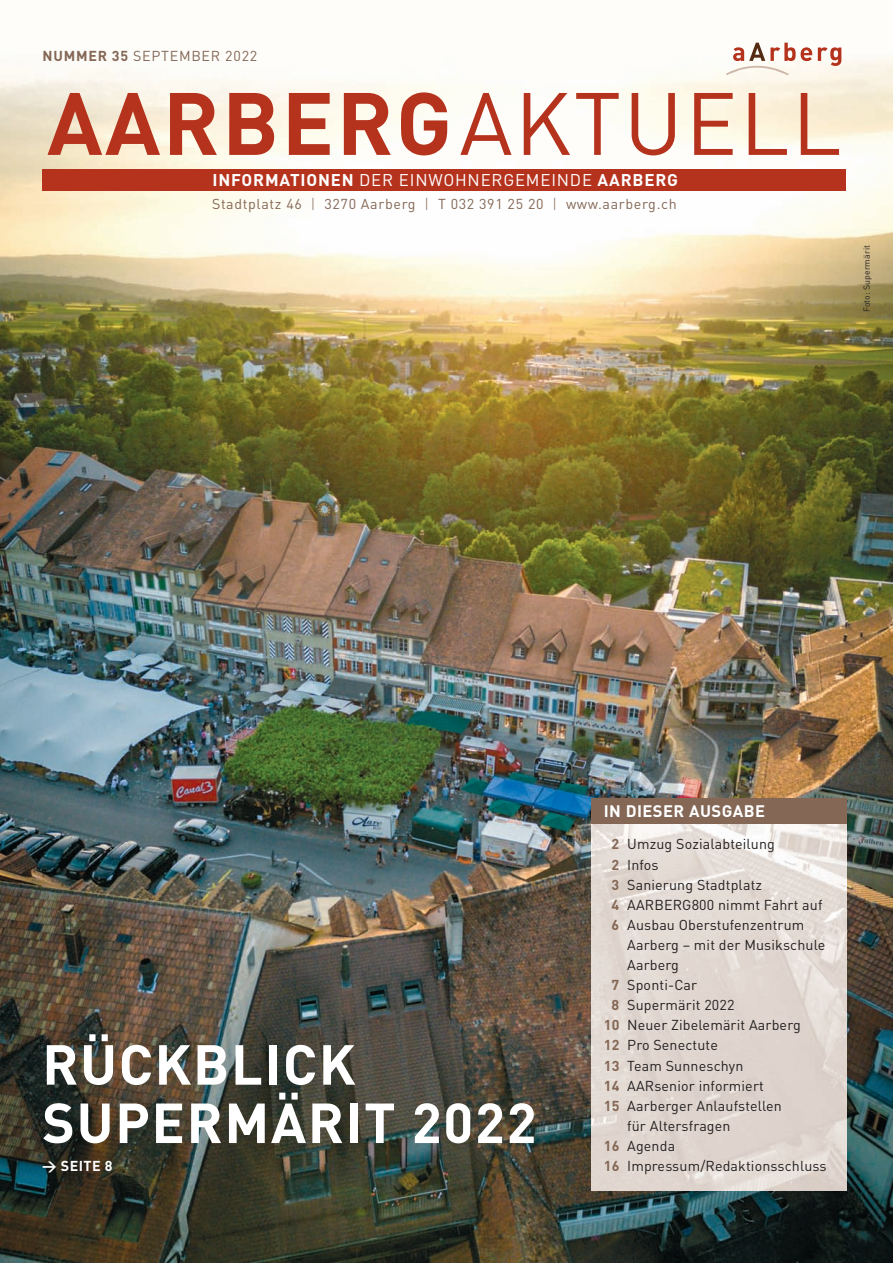
<style>
.page{position:relative;width:893px;height:1263px;background:#fff}
.page>*{position:absolute;margin:0;border:0;box-sizing:border-box;transform-origin:0 0}
.t1{font:700 87px "DIN";letter-spacing:.025em;color:#b5331d}
.t2{font:700 55.5px/58.3px "DIN";letter-spacing:.025em;color:#fff}
.t3{font:700 16.8px "DIN";letter-spacing:.05em;color:#fff}
.t4{font:700 16.5px "DIN";letter-spacing:.025em;color:#fff}
.t5{font:14.25px/20.1px "DIN";letter-spacing:.01em;color:#231f20}
.t6{font:14.25px "DIN";letter-spacing:.045em;color:#846755}
.t7{font:700 14.25px "DIN";letter-spacing:.025em;color:#fff}
.t8{font:8.7px "DIN";letter-spacing:.01em;color:#231f20}
.s1{font-weight:700}
.s2{font-weight:400}
.s3{font-weight:300}
.s4{font-weight:700;color:#846755}
</style>
<div class="page">
<img style="left:0;top:42px;width:893px;height:1221px">
<img style="left:591px;top:824px;width:255px;height:367px">
<div style="left:591px;top:799px;width:255px;height:25px;background:#846755"></div>
<svg style="left:818px;top:47px;width:23px;height:19px"></svg>
<svg style="left:726px;top:43px;width:86px;height:33px"></svg>
<div style="left:43px;top:169px;width:803px;height:22px;background:#b5331d"></div>
<p class="t6" style="left:43px;top:48px;width:216px"><span class="s1">NUMMER 35</span> SEPTEMBER 2022</p>
<h1 class="t1" style="left:47px;top:74px;width:796px">AARBERG<span class="s2">AKTUELL</span></h1>
<p class="t3" style="left:212px;top:170px;width:467px">INFORMATIONEN <span class="s2">DER EINWOHNERGEMEINDE</span> AARBERG</p>
<p class="t6" style="left:212px;top:195px;width:466px">Stadtplatz 46 <span class="s3">|</span> 3270 Aarberg <span class="s3">|</span> T 032 391 25 20 <span class="s3">|</span> www.aarberg.ch</p>
<p class="t8" style="left:862px;top:312px;width:68px;rotate:-90deg">Foto: Supermärit</p>
<h2 class="t2" style="left:42px;top:1036px;width:496px">RÜCKBLICK<br>SUPERMÄRIT 2022</h2>
<p class="t7" style="left:42px;top:1157px;width:72px">&gt; SEITE 8</p>
<p class="t4" style="left:604px;top:802px;width:163px">IN DIESER AUSGABE</p>
<p class="t5" style="left:611px;top:834px;width:213px"><span class="s4">2</span> Umzug Sozialabteilung<br><span class="s4">2</span> Infos<br><span class="s4">3</span> Sanierung Stadtplatz<br><span class="s4">4</span> AARBERG800 nimmt Fahrt auf<br><span class="s4">6</span> Ausbau Oberstufenzentrum</p>
<p class="t5" style="left:627px;top:935px;width:200px">Aarberg – mit der Musikschule</p>
<p class="t5" style="left:627px;top:955px;width:53px">Aarberg</p>
<p class="t5" style="left:611px;top:975px;width:87px"><span class="s4">7</span> Sponti-Car</p>
<p class="t5" style="left:611px;top:995px;width:125px"><span class="s4">8</span> Supermärit 2022</p>
<p class="t5" style="left:604px;top:1015px;width:198px"><span class="s4">10</span> Neuer Zibelemärit Aarberg</p>
<p class="t5" style="left:604px;top:1035px;width:116px"><span class="s4">12</span> Pro Senectute</p>
<p class="t5" style="left:604px;top:1055px;width:141px"><span class="s4">13</span> Team Sunneschyn</p>
<p class="t5" style="left:604px;top:1076px;width:162px"><span class="s4">14</span> AARsenior informiert</p>
<p class="t5" style="left:604px;top:1096px;width:180px"><span class="s4">15</span> Aarberger Anlaufstellen</p>
<p class="t5" style="left:627px;top:1116px;width:105px">für Altersfragen</p>
<p class="t5" style="left:604px;top:1136px;width:73px"><span class="s4">16</span> Agenda</p>
<p class="t5" style="left:604px;top:1156px;width:224px"><span class="s4">16</span> Impressum/Redaktionsschluss</p>
</div>
